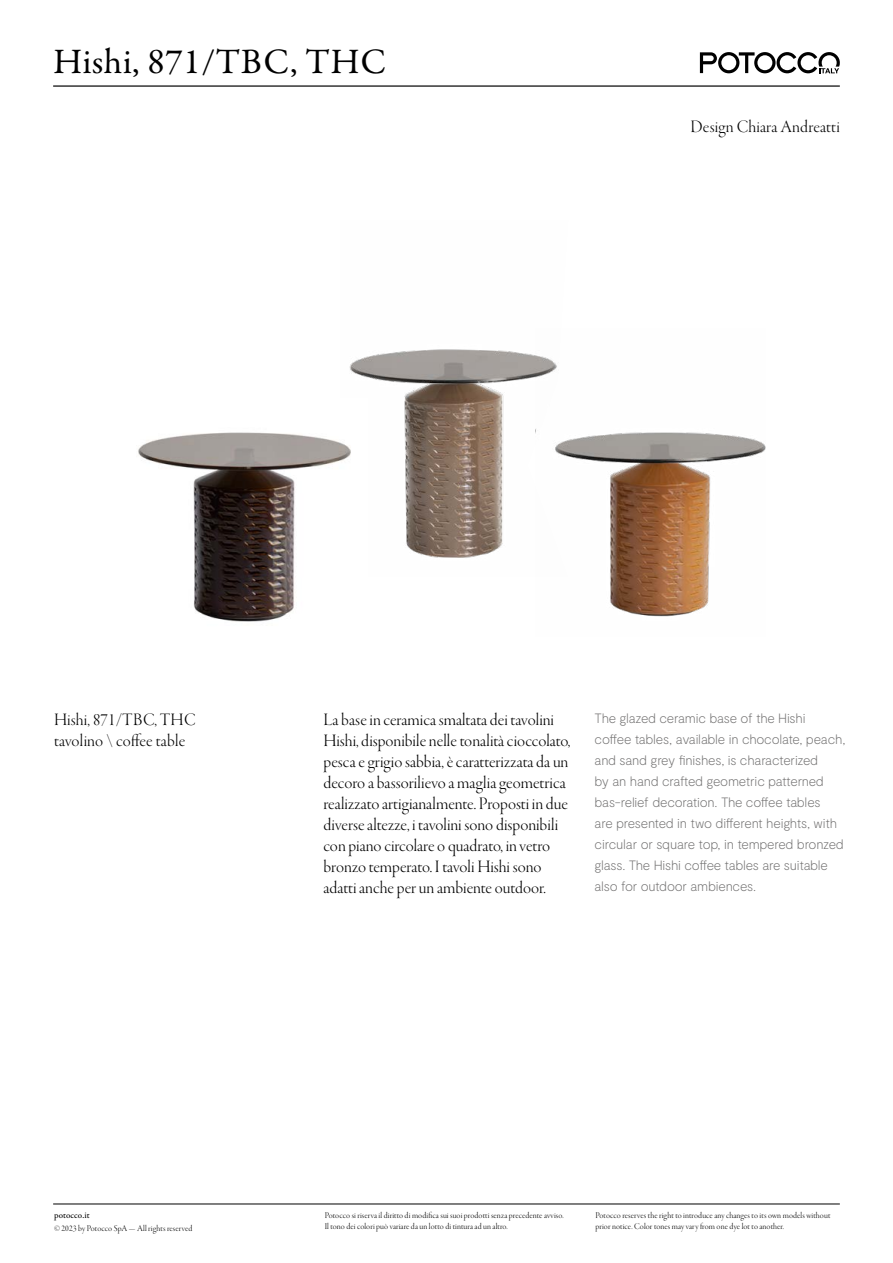
<style>
.page{position:relative;width:893px;height:1263px;background:#fff}
.page>*{position:absolute;margin:0;border:0;box-sizing:border-box;transform-origin:0 0}
.t1{font:36px "Garamond Premr Pro";letter-spacing:.015em;color:#000}
.t2{font:18px/21px "Garamond Premr Pro Lt Disp";color:#000}
.t3{font:100 13.5px/21px "Moderat";letter-spacing:-.02em;color:#706f6f}
.t4{font:9px/10.8px "Garamond Premr Pro Lt Disp";letter-spacing:.01em;color:#000}
.t5{font:500 9px "Garamond Premr Pro";letter-spacing:.01em;color:#000}
</style>
<div class="page">
<img style="left:569px;top:432px;width:197px;height:185px">
<img style="left:349px;top:349px;width:220px;height:209px">
<img style="left:138px;top:399px;width:229px;height:223px">
<hr style="left:53px;top:1204px;width:787px;height:1px;background:#000">
<hr style="left:53px;top:85px;width:787px;height:2px;background:#000">
<svg style="left:700px;top:52px;width:140px;height:21px"></svg>
<h1 class="t1" style="left:53px;top:40px;width:335px">Hishi, 871/TBC, THC</h1>
<p class="t2" style="left:690px;top:116px;width:151px">Design Chiara Andreatti</p>
<p class="t2" style="left:54px;top:710px;width:143px">Hishi, 871/TBC, THC tavolino \ coffee table</p>
<p class="t2" style="left:323px;top:710px;width:248px">La base in ceramica smaltata dei tavolini Hishi, disponibile nelle tonalità cioccolato, pesca e grigio sabbia, è caratterizzata da un decoro a bassorilievo a maglia geometrica realizzato artigianalmente. Proposti in due diverse altezze, i tavolini sono disponibili con piano circolare o quadrato, in vetro bronzo temperato. I tavoli Hishi sono adatti anche per un ambiente outdoor.</p>
<p class="t3" style="left:595px;top:708px;width:252px">The glazed ceramic base of the Hishi coffee tables, available in chocolate, peach, and sand grey finishes, is characterized<br>by an hand crafted geometric patterned bas-relief decoration. The coffee tables<br>are presented in two different heights, with circular or square top, in tempered bronzed glass. The Hishi coffee tables are suitable also for outdoor ambiences.</p>
<p class="t5" style="left:54px;top:1210px;width:37px">potocco.it</p>
<p class="t4" style="left:54px;top:1223px;width:140px">© 2023 by Potocco SpA — All rights reserved</p>
<p class="t4" style="left:325px;top:1210px;width:240px">Potocco si riserva il diritto di modifica sui suoi prodotti senza precedente avviso.<br>Il tono dei colori può variare da un lotto di tintura ad un altro.</p>
<p class="t4" style="left:595px;top:1210px;width:236px">Potocco reserves the right to introduce any changes to its own models without prior notice. Color tones may vary from one dye lot to another.</p>
</div>
